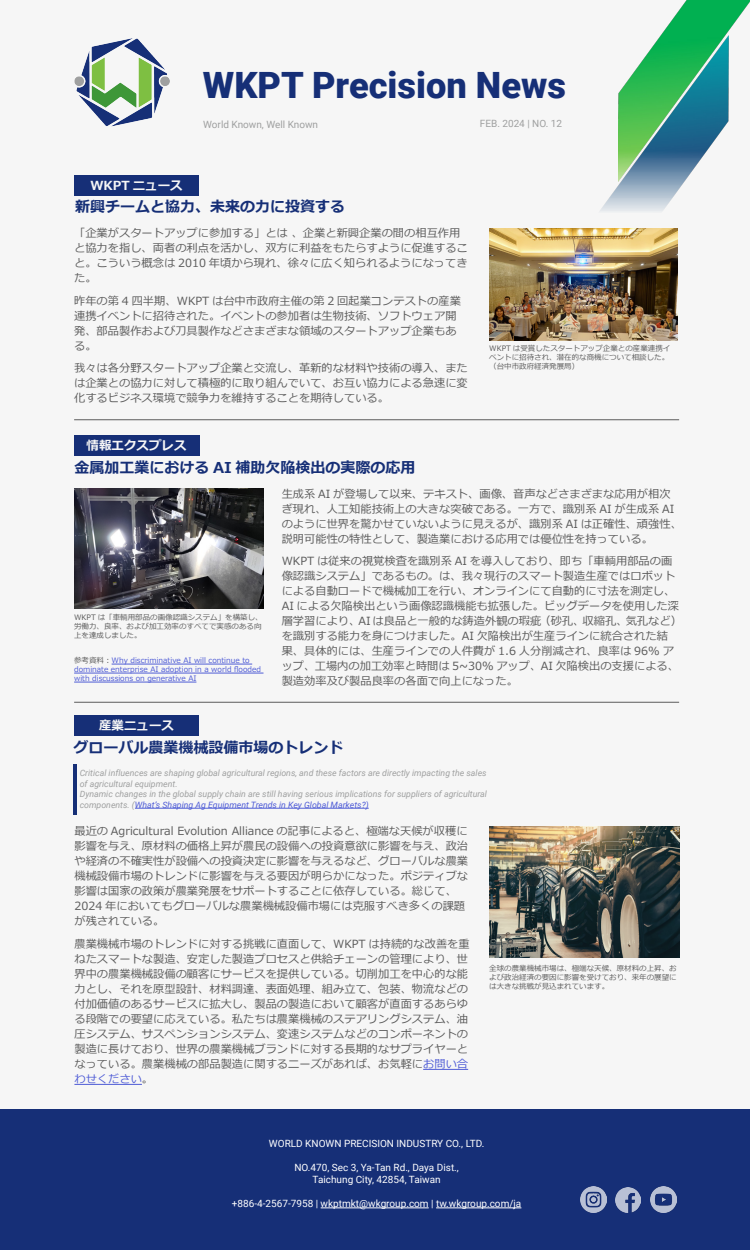
<style>
.page{position:relative;width:750px;height:1250px;background:#fff}
.page>*{position:absolute;margin:0;border:0;box-sizing:border-box;transform-origin:0 0}
.電子報標題{font:900 36.25px "Roboto";color:#162f77}
.文章標題-jp{font:700 15px "Meiryo";color:#162f77}
.文章副標-jp{font:700 12.5px "Meiryo";color:#f6f6f6}
.文章內文-jp{font:11.25px/15px "Meiryo";color:#5c5c5c}
.t1{font:10px/12px "Roboto";color:#fff;text-align:center}
.電子報小標{font:10px "Roboto";color:#9fa0a0}
.t2{font:italic 8.75px/10.5px "Roboto";color:#9fa0a0}
.圖片說明-jp{font:7.5px/9px "Meiryo";color:#5c5c5c}
.圖片說明-jp-2{font:7.5px/9px "Meiryo";color:#4f5cd6}
.s1{color:#5c5c5c}
.s2{color:#4f5cd6}
</style>
<div class="page">
<div style="left:0;top:0;width:750px;height:1211px;background:#f6f6f6"></div>
<div style="left:0;top:1109px;width:750px;height:141px;background:#162f77"></div>
<img style="left:600px;top:92px;width:85px;height:119px">
<img style="left:619px;top:0;width:131px;height:181px">
<img style="left:74px;top:39px;width:96px;height:88px">
<hr style="left:321px;top:1208px;width:108px;height:1px;background:#fff">
<hr style="left:436px;top:1208px;width:85px;height:1px;background:#fff">
<div style="left:74px;top:175px;width:125px;height:21px;background:#162f77"></div>
<div style="left:74px;top:435px;width:125px;height:21px;background:#162f77"></div>
<div style="left:74px;top:715px;width:125px;height:21px;background:#162f77"></div>
<hr style="left:423px;top:1069px;width:45px;height:1px;background:#4f5cd6">
<hr style="left:74px;top:1084px;width:68px;height:1px;background:#4f5cd6">
<hr style="left:73px;top:765px;width:4px;height:29px;background:#162f77">
<hr style="left:73px;top:786px;width:4px;height:29px;background:#162f77">
<hr style="left:135px;top:808px;width:234px;height:1px;background:#4f5cd6">
<hr style="left:74px;top:420px;width:605px;height:1px;background:#5c5c5c">
<hr style="left:74px;top:702px;width:605px;height:1px;background:#5c5c5c">
<img style="left:74px;top:488px;width:190px;height:120px">
<img style="left:489px;top:826px;width:190px;height:131px">
<img style="left:580px;top:1187px;width:26px;height:25px">
<img style="left:615px;top:1187px;width:26px;height:26px">
<img style="left:651px;top:1187px;width:26px;height:26px">
<img style="left:489px;top:229px;width:188px;height:111px">
<hr style="left:112px;top:664px;width:140px;height:1px;background:#4f5cd6">
<hr style="left:74px;top:673px;width:190px;height:1px;background:#4f5cd6">
<hr style="left:74px;top:682px;width:122px;height:1px;background:#4f5cd6">
<p class="電子報標題" style="left:203px;top:60px;width:365px">WKPT Precision News</p>
<p class="電子報小標" style="left:203px;top:117px;width:116px">World Known, Well Known</p>
<p class="電子報小標" style="left:480px;top:116px;width:84px">FEB. 2024 | NO. 12</p>
<p class="文章副標-jp" style="left:90px;top:177px;width:94px">WKPT ニュース</p>
<p class="文章標題-jp" style="left:75px;top:196px;width:271px">新興チームと協力、未来の力に投資する</p>
<p class="文章內文-jp" style="left:74px;top:226px;width:395px">「企業がスタートアップに参加する」とは 、企業と新興企業の間の相互作用と協力を指し、両者の利点を活かし、双方に利益をもたらすように促進すること。こういう概念は 2010 年頃から現れ、徐々に広く知られるようになってきた。</p>
<p class="文章內文-jp" style="left:74px;top:294px;width:388px">昨年の第 4 四半期、WKPT は台中市政府主催の第 2 回起業コンテストの産業連携イベントに招待された。イベントの参加者は生物技術、ソフトウェア開発、部品製作および刀具製作などさまざまな領域のスタートアップ企業もある。</p>
<p class="文章內文-jp" style="left:74px;top:361px;width:395px;text-align:justify">我々は各分野スタートアップ企業と交流し、革新的な材料や技術の導入、または企業との協力に対して積極的に取り組んでいて、お互い協力による急速に変化するビジネス環境で競争力を維持することを期待している。</p>
<p class="圖片說明-jp" style="left:489px;top:344px;width:183px">WKPT は受賞したスタートアップ企業との産業連携イベントに招待され、潜在的な商機について相談した。（台中市政府経済発展局）</p>
<p class="文章副標-jp" style="left:87px;top:437px;width:102px">情報エクスプレス</p>
<p class="文章標題-jp" style="left:74px;top:457px;width:343px">金属加工業における AI 補助欠陥検出の実際の応用</p>
<p class="文章內文-jp" style="left:282px;top:487px;width:402px">生成系 AI が登場して以来、テキスト、画像、音声などさまざまな応用が相次ぎ現れ、人工知能技術上の大きな突破である。一方で、識別系 AI が生成系 AIのように世界を驚かせていないように見えるが、識別系 AI は正確性、頑強性、説明可能性の特性として、製造業における応用では優位性を持っている。</p>
<p class="文章內文-jp" style="left:282px;top:554px;width:402px">WKPT は従来の視覚検査を識別系 AI を導入しており、即ち「車輌用部品の画像認識システム」であるもの。は、我々現行のスマート製造生産ではロボットによる自動ロードで機械加工を行い、オンラインにて自動的に寸法を測定し、AI による欠陥検出という画像認識機能も拡張した。ビッグデータを使用した深層学習により、AI は良品と一般的な鋳造外観の瑕疵（砂孔、収縮孔、気孔など）を識別する能力を身につけました。AI 欠陥検出が生産ラインに統合された結果、具体的には、生産ラインでの人件費が 1.6 人分削減され、良率は 96% アップ、工場内の加工効率と時間は 5~30% アップ、AI 欠陥検出の支援による、製造効率及び製品良率の各面で向上になった。</p>
<p class="圖片說明-jp" style="left:74px;top:614px;width:190px">WKPT は「車輌用部品の画像認識システム」を構築し、労働力、良率、および加工効率のすべてで実感のある向上を達成しました。</p>
<p class="圖片說明-jp-2" style="left:74px;top:656px;width:188px"><span class="s1">参考資料：</span>Why discriminative AI will continue to dominate enterprise AI adoption in a world flooded with discussions on generative AI</p>
<p class="文章副標-jp" style="left:99px;top:717px;width:76px">産業ニュース</p>
<p class="文章標題-jp" style="left:74px;top:737px;width:271px">グローバル農業機械設備市場のトレンド</p>
<p class="t2" style="left:80px;top:767px;width:408px">Critical influences are shaping global agricultural regions, and these factors are directly impacting the sales of agricultural equipment.</p>
<p class="t2" style="left:80px;top:788px;width:409px">Dynamic changes in the global supply chain are still having serious implications for suppliers of agricultural components. (<span class="s2">What’s Shaping Ag Equipment Trends in Key Global Markets?)</span></p>
<p class="文章內文-jp" style="left:74px;top:824px;width:395px">最近の Agricultural Evolution Alliance の記事によると、極端な天候が収穫に影響を与え、原材料の価格上昇が農民の設備への投資意欲に影響を与え、政治や経済の不確実性が設備への投資決定に影響を与えるなど、グローバルな農業機械設備市場のトレンドに影響を与える要因が明らかになった。ポジティブな影響は国家の政策が農業発展をサポートすることに依存している。総じて、2024 年においてもグローバルな農業機械設備市場には克服すべき多くの課題が残されている。</p>
<p class="文章內文-jp" style="left:74px;top:937px;width:397px">農業機械市場のトレンドに対する挑戦に直面して、WKPT は持続的な改善を重ねたスマートな製造、安定した製造プロセスと供給チェーンの管理により、世界中の農業機械設備の顧客にサービスを提供している。切削加工を中心的な能力とし、それを原型設計、材料調達、表面処理、組み立て、包装、物流などの付加価値のあるサービスに拡大し、製品の製造において顧客が直面するあらゆる段階での要望に応えている。私たちは農業機械のステアリングシステム、油圧システム、サスペンションシステム、変速システムなどのコンポーネントの製造に長けており、世界の農業機械ブランドに対する長期的なサプライヤーとなっている。農業機械の部品製造に関するニーズがあれば、お気軽に<span class="s2">お問い合わせください</span>。</p>
<p class="圖片說明-jp" style="left:489px;top:964px;width:189px;text-align:justify">全球の農業機械市場は、極端な天候、原材料の上昇、および政治経済の要因に影響を受けており、来年の展望には大きな挑戦が見込まれています。</p>
<p class="t1" style="left:269px;top:1137px;width:217px">WORLD KNOWN PRECISION INDUSTRY CO., LTD.</p>
<p class="t1" style="left:294px;top:1161px;width:166px">NO.470, Sec 3, Ya-Tan Rd., Daya Dist.,<br>Taichung City, 42854, Taiwan</p>
<p class="t1" style="left:232px;top:1197px;width:291px">+886-4-2567-7958 | wkptmkt@wkgroup.com | tw.wkgroup.com/ja</p>
</div>
